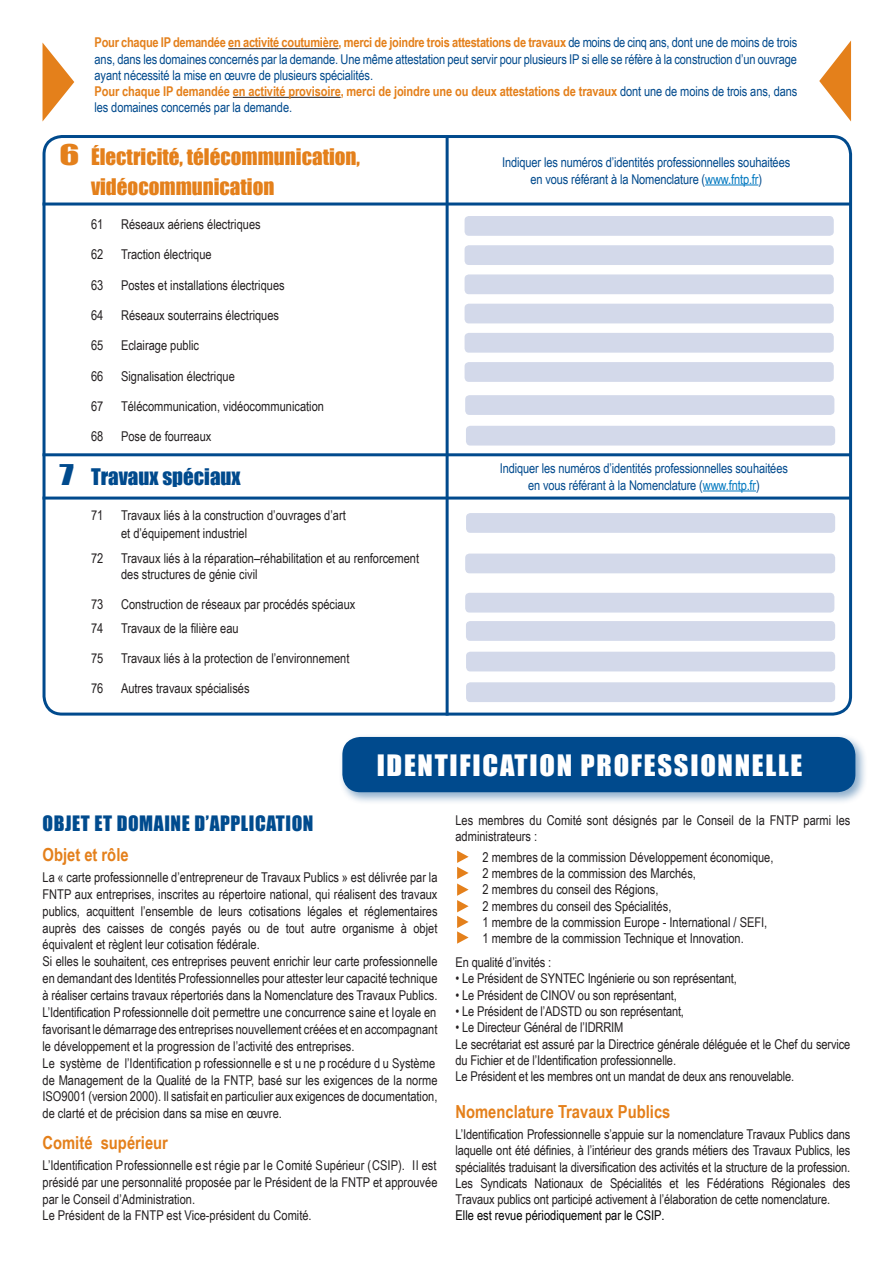
<style>
.page{position:relative;width:893px;height:1263px;background:#fff}
.page>*{position:absolute;margin:0;border:0;box-sizing:border-box;transform-origin:0 0}
.t1{font:27px "Impact";letter-spacing:.06em;color:#fff;scale:1.05 1}
.TITRE{font:21px "Impact";color:#e4801b}
.TITRE-2{font:21px "Impact";color:#004a8d}
.t2{font:19.5px "Impact";letter-spacing:.03em;color:#004b8e}
.t3{font:700 18px "Arial Narrow";color:#e4801b}
.TITRE-3{font:13.5px/17px "Arial Narrow";color:#231f20}
.t4{font:13.5px/16.2px "Arial Narrow";letter-spacing:-.01em;color:#004a8d;text-align:justify}
.t5{font:700 13.5px/16.2px "Arial Narrow";letter-spacing:-.01em;color:#e4801b}
.s1{font-weight:700;color:#e4801b}
.s2{font-weight:400;color:#004a8d}
.s3{font-size:26.25px}
.s4{color:#0078c0}
.s5{color:#000}
</style>
<div class="page">
<div style="left:43px;top:135px;width:809px;height:581px;border:3px solid #004a8d;border-radius:18px"></div>
<hr style="left:43px;top:453px;width:807px;height:3px;background:#004a8d">
<hr style="left:43px;top:497px;width:807px;height:3px;background:#004a8d">
<hr style="left:43px;top:203px;width:807px;height:3px;background:#004a8d">
<hr style="left:446px;top:138px;width:3px;height:578px;background:#004a8d">
<div style="left:338px;top:733px;width:530px;height:72px;background:#004a8d;opacity:.45"></div>
<div style="left:342px;top:737px;width:513px;height:55px;background:#004a8d;border-radius:18px"></div>
<div style="left:465px;top:216px;width:369px;height:20px;background:#d3d9ea;border-radius:4px"></div>
<div style="left:465px;top:245px;width:369px;height:20px;background:#d3d9ea;border-radius:4px"></div>
<div style="left:465px;top:274px;width:369px;height:20px;background:#d3d9ea;border-radius:4px"></div>
<div style="left:465px;top:304px;width:369px;height:19px;background:#d3d9ea;border-radius:4px"></div>
<div style="left:465px;top:333px;width:369px;height:20px;background:#d3d9ea;border-radius:4px"></div>
<div style="left:465px;top:362px;width:369px;height:20px;background:#d3d9ea;border-radius:4px"></div>
<div style="left:465px;top:395px;width:369px;height:20px;background:#d3d9ea;border-radius:4px"></div>
<div style="left:466px;top:426px;width:369px;height:19px;background:#d3d9ea;border-radius:4px"></div>
<div style="left:466px;top:682px;width:369px;height:20px;background:#d3d9ea;border-radius:4px"></div>
<div style="left:466px;top:621px;width:369px;height:20px;background:#d3d9ea;border-radius:4px"></div>
<div style="left:465px;top:593px;width:369px;height:19px;background:#d3d9ea;border-radius:4px"></div>
<div style="left:466px;top:652px;width:369px;height:19px;background:#d3d9ea;border-radius:4px"></div>
<div style="left:465px;top:554px;width:370px;height:19px;background:#d3d9ea;border-radius:4px"></div>
<div style="left:466px;top:513px;width:369px;height:20px;background:#d3d9ea;border-radius:4px"></div>
<svg style="left:457px;top:851px;width:12px;height:93px"></svg>
<svg style="left:43px;top:43px;width:31px;height:78px"></svg>
<hr style="left:705px;top:184px;width:53px;height:1px;background:#0078c0">
<hr style="left:703px;top:490px;width:53px;height:1px;background:#0078c0">
<svg style="left:819px;top:41px;width:32px;height:81px"></svg>
<hr style="left:228px;top:48px;width:111px;height:1px;background:#231f20">
<hr style="left:233px;top:97px;width:108px;height:1px;background:#231f20">
<p class="t4" style="left:95px;top:34px;width:704px"><span class="s1">Pour chaque IP demandée en activité coutumière, merci de joindre trois attestations de travaux</span> de moins de cinq ans, dont une de moins de trois ans, dans les domaines concernés par la demande. Une même attestation peut servir pour plusieurs IP si elle se réfère à la construction d’un ouvrage ayant nécessité la mise en œuvre de plusieurs spécialités.</p>
<p class="t5" style="left:95px;top:82px;width:704px">Pour chaque IP demandée en activité provisoire, merci de joindre une ou deux attestations de travaux <span class="s2">dont une de moins de trois ans, dans les domaines concernés par la demande.</span></p>
<p class="TITRE" style="left:60px;top:141px;width:302px"><span class="s3">6</span> Électricité, télécommunication,</p>
<p class="TITRE" style="left:91px;top:170px;width:185px">vidéocommunication</p>
<p class="TITRE-3" style="left:91px;top:215px;width:14px">61</p>
<p class="TITRE-3" style="left:121px;top:215px;width:141px">Réseaux aériens électriques</p>
<p class="TITRE-3" style="left:91px;top:246px;width:14px">62</p>
<p class="TITRE-3" style="left:121px;top:246px;width:92px">Traction électrique</p>
<p class="TITRE-3" style="left:91px;top:276px;width:14px">63</p>
<p class="TITRE-3" style="left:121px;top:276px;width:165px">Postes et installations électriques</p>
<p class="TITRE-3" style="left:91px;top:306px;width:14px">64</p>
<p class="TITRE-3" style="left:121px;top:306px;width:160px">Réseaux souterrains électriques</p>
<p class="TITRE-3" style="left:91px;top:336px;width:14px">65</p>
<p class="TITRE-3" style="left:121px;top:336px;width:80px">Eclairage public</p>
<p class="TITRE-3" style="left:91px;top:367px;width:14px">66</p>
<p class="TITRE-3" style="left:121px;top:367px;width:115px">Signalisation électrique</p>
<p class="TITRE-3" style="left:91px;top:397px;width:14px">67</p>
<p class="TITRE-3" style="left:121px;top:397px;width:205px">Télécommunication, vidéocommunication</p>
<p class="TITRE-3" style="left:91px;top:427px;width:14px">68</p>
<p class="TITRE-3" style="left:121px;top:427px;width:92px">Pose de fourreaux</p>
<p class="TITRE-2" style="left:60px;top:460px;width:183px"><span class="s3">7</span> Travaux spéciaux</p>
<p class="TITRE-3" style="left:91px;top:506px;width:14px">71</p>
<p class="TITRE-3" style="left:121px;top:506px;width:226px">Travaux liés à la construction d’ouvrages d’art</p>
<p class="TITRE-3" style="left:121px;top:524px;width:128px">et d’équipement industriel</p>
<p class="TITRE-3" style="left:91px;top:549px;width:14px">72</p>
<p class="TITRE-3" style="left:121px;top:549px;width:300px">Travaux liés à la réparation–réhabilitation et au renforcement</p>
<p class="TITRE-3" style="left:121px;top:565px;width:138px">des structures de génie civil</p>
<p class="TITRE-3" style="left:91px;top:595px;width:14px">73</p>
<p class="TITRE-3" style="left:121px;top:595px;width:236px">Construction de réseaux par procédés spéciaux</p>
<p class="TITRE-3" style="left:91px;top:619px;width:14px">74</p>
<p class="TITRE-3" style="left:121px;top:619px;width:119px">Travaux de la filière eau</p>
<p class="TITRE-3" style="left:91px;top:649px;width:14px">75</p>
<p class="TITRE-3" style="left:121px;top:649px;width:230px">Travaux liés à la protection de l’environnement</p>
<p class="TITRE-3" style="left:91px;top:679px;width:14px">76</p>
<p class="TITRE-3" style="left:121px;top:679px;width:130px">Autres travaux spécialisés</p>
<p class="t4" style="left:502px;top:154px;width:290px">Indiquer les numéros d’identités professionnelles souhaitées</p>
<p class="t4" style="left:530px;top:170px;width:233px">en vous référant à la Nomenclature (<span class="s4">www.fntp.fr</span>)</p>
<p class="t4" style="left:500px;top:460px;width:290px">Indiquer les numéros d’identités professionnelles souhaitées</p>
<p class="t4" style="left:528px;top:476px;width:233px">en vous référant à la Nomenclature (<span class="s4">www.fntp.fr</span>)</p>
<p class="t1" style="left:377px;top:745px;width:407px">IDENTIFICATION PROFESSIONNELLE</p>
<p class="t2" style="left:43px;top:808px;width:272px">OBJET ET DOMAINE D’APPLICATION</p>
<p class="t3" style="left:43px;top:841px;width:88px">Objet et rôle</p>
<p class="TITRE-3" style="left:43px;top:868px;width:396px">La « carte professionnelle d’entrepreneur de Travaux Publics » est délivrée par la FNTP aux entreprises, inscrites au répertoire national, qui réalisent des travaux publics, acquittent l’ensemble de leurs cotisations légales et réglementaires auprès des caisses de congés payés ou de tout autre organisme à objet équivalent et règlent leur cotisation fédérale.<br>Si elles le souhaitent, ces entreprises peuvent enrichir leur carte professionnelle en demandant des Identités Professionnelles pour attester leur capacité technique à réaliser certains travaux répertoriés dans la Nomenclature des Travaux Publics.<br>L’Identification Professionnelle doit permettre une concurrence saine et loyale en favorisant le démarrage des entreprises nouvellement créées et en accompagnant le développement et la progression de l’activité des entreprises.<br>Le système de l’Identification p rofessionnelle e st u ne p rocédure d u Système de Management de la Qualité de la FNTP, basé sur les exigences de la norme ISO9001 (version 2000). Il satisfait en particulier aux exigences de documentation, de clarté et de précision dans sa mise en œuvre.</p>
<p class="t3" style="left:43px;top:1129px;width:127px">Comité supérieur</p>
<p class="TITRE-3" style="left:43px;top:1156px;width:396px">L’Identification Professionnelle est régie par le Comité Supérieur (CSIP). Il est présidé par une personnalité proposée par le Président de la FNTP et approuvée par le Conseil d’Administration.<br>Le Président de la FNTP est Vice-président du Comité.</p>
<p class="TITRE-3" style="left:455px;top:811px;width:396px;line-height:16.4px">Les membres du Comité sont désignés par le Conseil de la FNTP parmi les administrateurs :</p>
<p class="TITRE-3" style="left:482px;top:848px;width:293px">2 membres de la commission Développement économique,</p>
<p class="TITRE-3" style="left:482px;top:864px;width:215px">2 membres de la commission des Marchés,</p>
<p class="TITRE-3" style="left:482px;top:880px;width:177px">2 membres du conseil des Régions,</p>
<p class="TITRE-3" style="left:482px;top:897px;width:190px">2 membres du conseil des Spécialités,</p>
<p class="TITRE-3" style="left:482px;top:913px;width:286px">1 membre de la commission Europe - International / SEFI,</p>
<p class="TITRE-3" style="left:482px;top:929px;width:263px">1 membre de la commission Technique et Innovation.</p>
<p class="TITRE-3" style="left:455px;top:953px;width:97px">En qualité d’invités :</p>
<p class="TITRE-3" style="left:455px;top:970px;width:283px">• Le Président de SYNTEC Ingénierie ou son représentant,</p>
<p class="TITRE-3" style="left:455px;top:986px;width:223px">• Le Président de CINOV ou son représentant,</p>
<p class="TITRE-3" style="left:455px;top:1002px;width:230px">• Le Président de l’ADSTD ou son représentant,</p>
<p class="TITRE-3" style="left:455px;top:1018px;width:169px">• Le Directeur Général de l’IDRRIM</p>
<p class="TITRE-3" style="left:455px;top:1035px;width:396px;line-height:16.4px">Le secrétariat est assuré par la Directrice générale déléguée et le Chef du service du Fichier et de l’Identification professionnelle.</p>
<p class="TITRE-3" style="left:455px;top:1067px;width:340px">Le Président et les membres ont un mandat de deux ans renouvelable.</p>
<p class="t3" style="left:455px;top:1098px;width:216px">Nomenclature Travaux Publics</p>
<p class="TITRE-3" style="left:455px;top:1125px;width:396px;line-height:16.4px">L’Identification Professionnelle s’appuie sur la nomenclature Travaux Publics dans laquelle ont été définies, à l’intérieur des grands métiers des Travaux Publics, les spécialités traduisant la diversification des activités et la structure de la profession.<br>Les Syndicats Nationaux de Spécialités et les Fédérations Régionales des Travaux publics ont participé activement à l’élaboration de cette nomenclature.<br><span class="s5">Elle est revue périodiquement par le CSIP.</span></p>
</div>
